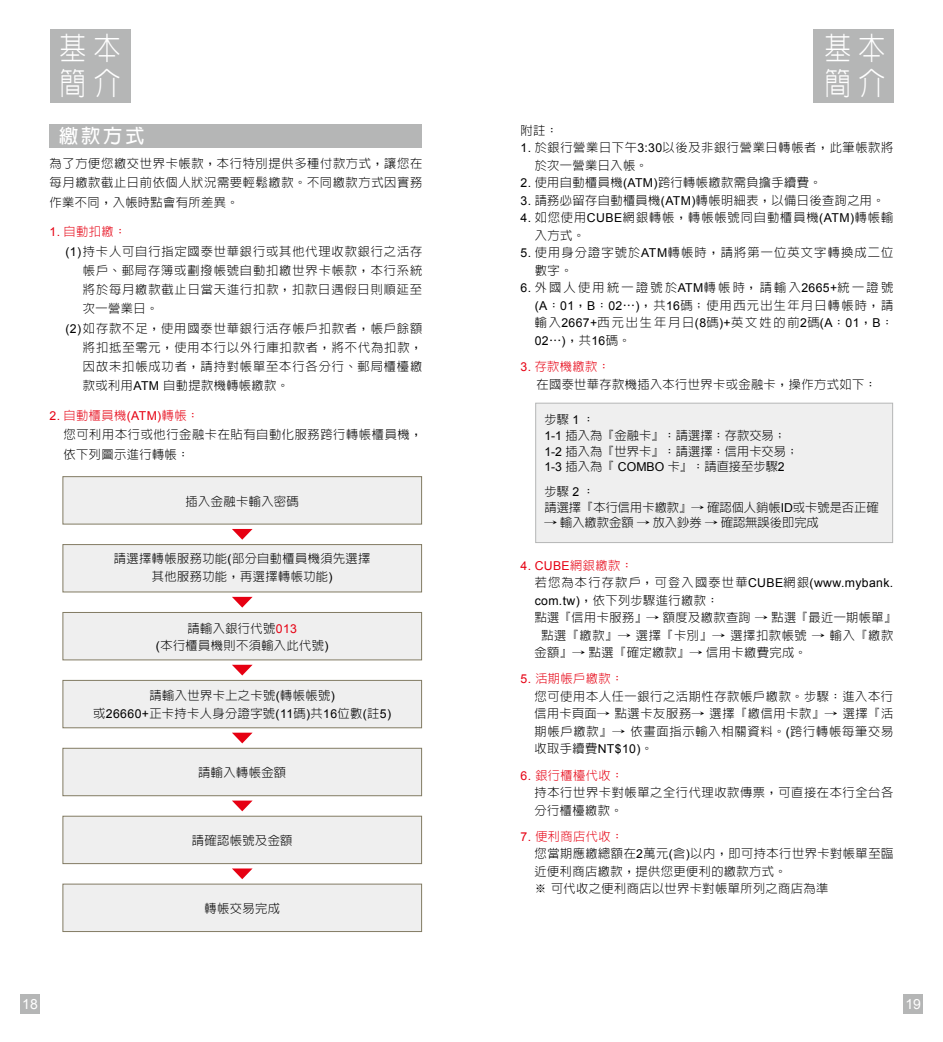
<style>
.page{position:relative;width:943px;height:1042px;background:#fff}
.page>*{position:absolute;margin:0;border:0;box-sizing:border-box;transform-origin:0 0}
.t1{font:300 31.5px/35px "AR Hei B5";letter-spacing:.28em;color:#fff;scale:.85 1}
.t2{font:700 19.25px "AR Hei B5";color:#fff}
.t3{font:14px "Arial";color:#fff}
.t4{font:300 12.25px/17.5px "AR Hei B5";letter-spacing:.04em;color:#000}
.t5{font:300 12.25px "AR Hei B5";letter-spacing:.07em;color:#000}
.t6{font:300 12.25px/15.8px "AR Hei B5";color:#000}
.t7{font:300 12.25px/17.5px "AR Hei B5";letter-spacing:.075em;color:#000}
.t8{font:300 12.25px "AR Hei B5";letter-spacing:.095em;color:#000}
.t9{font:300 12.25px/17.5px "AR Hei B5";letter-spacing:.09em;color:#000}
.t10{font:12.25px "Arial";color:#e60012}
.t11{font:12.25px "Arial";color:#000}
.t12{font:300 12.25px "AR Hei B5";color:#e60012}
.s1{font-family:"Arial";font-weight:400}
.s2{font-family:"Arial";font-weight:400;color:#e60012}
.s3{color:#e60012}
.s4{font-family:"AR Hei B5";font-weight:300}
</style>
<div class="page">
<div style="left:903px;top:994px;width:19px;height:20px;background:#b5b6b6"></div>
<div style="left:20px;top:994px;width:20px;height:20px;background:#b5b6b6"></div>
<div style="left:813px;top:29px;width:81px;height:74px;background:#b5b6b6"></div>
<div style="left:50px;top:29px;width:80px;height:74px;background:#b5b6b6"></div>
<div style="left:63px;top:476px;width:359px;height:48px;background:#efefef;border:1px solid #827b63"></div>
<div style="left:63px;top:544px;width:359px;height:48px;background:#efefef;border:1px solid #827b63"></div>
<div style="left:63px;top:612px;width:359px;height:48px;background:#efefef;border:1px solid #827b63"></div>
<div style="left:63px;top:680px;width:359px;height:48px;background:#efefef;border:1px solid #827b63"></div>
<div style="left:63px;top:816px;width:359px;height:48px;background:#efefef;border:1px solid #827b63"></div>
<div style="left:63px;top:748px;width:359px;height:48px;background:#efefef;border:1px solid #827b63"></div>
<div style="left:63px;top:884px;width:359px;height:48px;background:#efefef;border:1px solid #827b63"></div>
<svg style="left:232px;top:529px;width:20px;height:11px"></svg>
<svg style="left:232px;top:732px;width:20px;height:11px"></svg>
<svg style="left:232px;top:800px;width:20px;height:11px"></svg>
<svg style="left:232px;top:868px;width:20px;height:11px"></svg>
<svg style="left:232px;top:665px;width:20px;height:10px"></svg>
<svg style="left:232px;top:597px;width:20px;height:10px"></svg>
<div style="left:50px;top:124px;width:372px;height:24px;background:#b5b6b6"></div>
<div style="left:535px;top:403px;width:357px;height:140px;background:#efefef;border:1px solid #b5b6b6"></div>
<h1 class="t1" style="left:60px;top:31px;width:73px">基本簡介</h1>
<h1 class="t1" style="left:824px;top:31px;width:73px">基本簡介</h1>
<h2 class="t2" style="left:59px;top:127px;width:87px">繳款方式</h2>
<p class="t4" style="left:50px;top:154px;width:374px;line-height:19.2px;text-align:justify">為了方便您繳交世界卡帳款，本行特別提供多種付款方式，讓您在每月繳款截止日前依個人狀況需要輕鬆繳款。不同繳款方式因實務作業不同，入帳時點會有所差異。</p>
<p class="t12" style="left:50px;top:226px;width:78px"><span class="s1">1.</span> 自動扣繳：</p>
<p class="t5" style="left:65px;top:245px;width:358px"><span class="s1">(1)</span> 持卡人可自行指定國泰世華銀行或其他代理收款銀行之活存</p>
<p class="t5" style="left:83px;top:264px;width:341px">帳戶、郵局存簿或劃撥帳號自動扣繳世界卡帳款，本行系統</p>
<p class="t5" style="left:83px;top:283px;width:341px">將於每月繳款截止日當天進行扣款，扣款日遇假日則順延至</p>
<p class="t4" style="left:83px;top:300px;width:77px">次一營業日。</p>
<p class="t5" style="left:65px;top:322px;width:358px"><span class="s1">(2)</span> 如存款不足，使用國泰世華銀行活存帳戶扣款者，帳戶餘額</p>
<p class="t7" style="left:83px;top:338px;width:341px">將扣抵至零元，使用本行以外行庫扣款者，將不代為扣款，</p>
<p class="t5" style="left:83px;top:360px;width:341px">因故未扣帳成功者，請持對帳單至本行各分行、郵局櫃檯繳</p>
<p class="t4" style="left:83px;top:377px;width:208px">款或利用<span class="s1">ATM</span> 自動提款機轉帳繳款。</p>
<p class="t4" style="left:64px;top:406px;width:360px;line-height:19.2px;text-indent:-14px"><span class="s2">2.</span> <span class="s3">自動櫃員機</span><span class="s2">(ATM)</span><span class="s3">轉帳：<br></span>您可利用本行或他行金融卡在貼有自動化服務跨行轉帳櫃員機，依下列圖示進行轉帳：</p>
<p class="t4" style="left:186px;top:492px;width:115px">插入金融卡輸入密碼</p>
<p class="t4" style="left:114px;top:550px;width:258px;text-align:center">請選擇轉帳服務功能<span class="s1">(</span>部分自動櫃員機須先選擇其他服務功能，再選擇轉帳功能<span class="s1">)</span></p>
<p class="t4" style="left:156px;top:619px;width:174px;text-align:center">請輸入銀行代號<span class="s2">013<br></span><span class="s1">(</span>本行櫃員機則不須輸入此代號<span class="s1">)</span></p>
<p class="t4" style="left:93px;top:687px;width:299px;text-align:center">請輸入世界卡上之卡號<span class="s1">(</span>轉帳帳號<span class="s1">)<br></span>或<span class="s1">26660+</span>正卡持卡人身分證字號<span class="s1">(11</span>碼<span class="s1">)</span>共<span class="s1">16</span>位數<span class="s1">(</span>註<span class="s1">5)</span></p>
<p class="t4" style="left:198px;top:763px;width:89px">請輸入轉帳金額</p>
<p class="t4" style="left:192px;top:831px;width:102px">請確認帳號及金額</p>
<p class="t4" style="left:204px;top:899px;width:77px">轉帳交易完成</p>
<p class="t4" style="left:520px;top:121px;width:39px">附註：</p>
<p class="t4" style="left:534px;top:139px;width:360px;text-indent:-14px"><span class="s1">1.</span> 於銀行營業日下午<span class="s1">3:30</span>以後及非銀行營業日轉帳者，此筆帳款將於次一營業日入帳。</p>
<p class="t4" style="left:520px;top:174px;width:302px"><span class="s1">2.</span> 使用自動櫃員機<span class="s1">(ATM)</span>跨行轉帳繳款需負擔手續費。</p>
<p class="t4" style="left:520px;top:191px;width:366px"><span class="s1">3.</span> 請務必留存自動櫃員機<span class="s1">(ATM)</span>轉帳明細表，以備日後查詢之用。</p>
<p class="t7" style="left:534px;top:209px;width:360px;text-indent:-14px"><span class="s1">4.</span> 如您使用<span class="s1">CUBE</span>網銀轉帳，轉帳帳號同自動櫃員機<span class="s1">(ATM)</span>轉帳輸入方式。</p>
<p class="t9" style="left:534px;top:244px;width:360px;text-indent:-14px"><span class="s1">5.</span> 使用身分證字號於<span class="s1">ATM</span>轉帳時，請將第一位英文字轉換成二位數字。</p>
<p class="t4" style="left:534px;top:279px;width:360px;text-align:justify;text-indent:-14px"><span class="s1">6.</span> 外國人使用統一證號於<span class="s1">ATM</span>轉帳時，請輸入<span class="s1">2665+</span>統一證號<span class="s1">(A</span>：<span class="s1">01</span>，<span class="s1">B</span>：<span class="s1">02</span>⋯<span class="s1">)</span>，共<span class="s1">16</span>碼；使用西元出生年月日轉帳時，請輸入<span class="s1">2667+</span>西元出生年月日<span class="s1">(8</span>碼<span class="s1">)+</span>英文姓的前<span class="s1">2</span>碼<span class="s1">(A</span>：<span class="s1">01</span>，<span class="s1">B</span>：</p>
<p class="t11" style="left:534px;top:333px;width:97px">02<span class="s4">⋯</span>)<span class="s4">，共</span>16<span class="s4">碼。</span></p>
<p class="t4" style="left:536px;top:358px;width:342px;text-indent:-16px"><span class="s2">3.</span> <span class="s3">存款機繳款：<br></span>在國泰世華存款機插入本行世界卡或金融卡，操作方式如下：</p>
<p class="t6" style="left:544px;top:411px;width:255px">步驟 <span class="s1">1</span> ：<br><span class="s1">1-1</span> 插入為『金融卡』：請選擇：存款交易；<br><span class="s1">1-2</span> 插入為『世界卡』：請選擇：信用卡交易；<br><span class="s1">1-3</span> 插入為『 <span class="s1">COMBO</span> 卡』﹕請直接至步驟<span class="s1">2</span></p>
<p class="t6" style="left:544px;top:483px;width:336px">步驟 <span class="s1">2</span> ：<br>請選擇『本行信用卡繳款』→ 確認個人銷帳<span class="s1">ID</span>或卡號是否正確</p>
<p class="t6" style="left:544px;top:515px;width:276px">→ 輸入繳款金額 → 放入鈔券 → 確認無誤後即完成</p>
<p class="t10" style="left:520px;top:557px;width:114px">4. CUBE<span class="s4">網銀繳款：</span></p>
<p class="t8" style="left:534px;top:576px;width:360px">若您為本行存款戶，可登入國泰世華<span class="s1">CUBE</span>網銀<span class="s1">(www.mybank.</span></p>
<p class="t4" style="left:534px;top:591px;width:185px"><span class="s1">com.tw)</span>，依下列步驟進行繳款：</p>
<p class="t4" style="left:534px;top:609px;width:363px">點選『信用卡服務』→ 額度及繳款查詢 → 點選『最近一期帳單』</p>
<p class="t4" style="left:541px;top:626px;width:353px">點選『繳款』→ 選擇『卡別』→ 選擇扣款帳號 → 輸入『繳款</p>
<p class="t4" style="left:534px;top:644px;width:274px">金額』→ 點選『確定繳款』→ 信用卡繳費完成。</p>
<p class="t4" style="left:534px;top:670px;width:360px;text-indent:-14px"><span class="s2">5.</span> <span class="s3">活期帳戶繳款：<br></span>您可使用本人任一銀行之活期性存款帳戶繳款。步驟：進入本行信用卡頁面→ 點選卡友服務→ 選擇『繳信用卡款』→ 選擇『活期帳戶繳款』→ 依畫面指示輸入相關資料。<span class="s1">(</span>跨行轉帳每筆交易收取手續費<span class="s1">NT$10)</span>。</p>
<p class="t4" style="left:534px;top:766px;width:360px;text-indent:-14px"><span class="s2">6.</span> <span class="s3">銀行櫃檯代收：<br></span>持本行世界卡對帳單之全行代理收款傳票，可直接在本行全台各分行櫃檯繳款。</p>
<p class="t4" style="left:534px;top:827px;width:360px;text-indent:-14px"><span class="s2">7.</span> <span class="s3">便利商店代收：<br></span>您當期應繳總額在<span class="s1">2</span>萬元<span class="s1">(</span>含<span class="s1">)</span>以內，即可持本行世界卡對帳單至臨近便利商店繳款，提供您更便利的繳款方式。<br>※ 可代收之便利商店以世界卡對帳單所列之商店為準</p>
<p class="t3" style="left:22px;top:995px;width:17px">18</p>
<p class="t3" style="left:905px;top:995px;width:17px">19</p>
</div>
